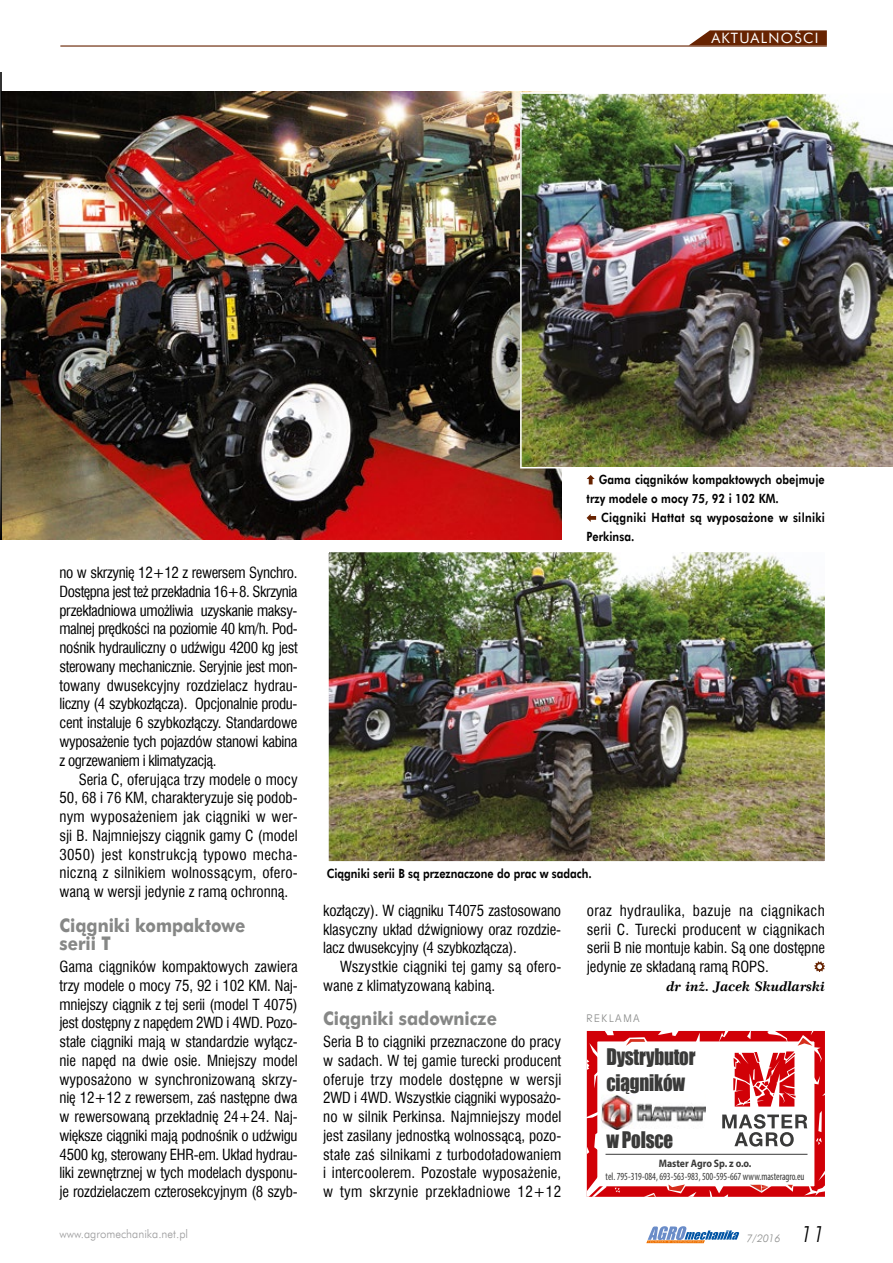
<style>
.page{position:relative;width:893px;height:1263px;background:#fff}
.page>*{position:absolute;margin:0;border:0;box-sizing:border-box;transform-origin:0 0}
.t1{font:21px/25.2px "Impact";letter-spacing:-.01em;color:#3a3a39;scale:.9 1}
.t2{font:700 18.75px/18.8px "Futura EU";color:#868786;scale:.9 1}
.t3{font:15px/18.8px "Swis 721 Cn EU";letter-spacing:-.005em;color:#000;text-align:justify}
.t4{font:14.25px "Futura EU";letter-spacing:.09em;color:#fff}
.t5{font:italic 700 13.2px "Century 751 No 2 EU";color:#000}
.t6{font:12.75px/18.8px "Futura Hv EU";letter-spacing:.01em;color:#000;scale:.85 1}
.t7{font:12.75px/18.8px "Futura Hv EU";letter-spacing:.03em;color:#000;scale:.85 1}
.t8{font:12px "Futura Lt EU";color:#9c9c9d;scale:.95 1}
.t9{font:condensed 10.8px "Myriad Pro";color:#3a3a39;scale:.9 1}
.t10{font:700 10.8px "Myriad Pro";color:#3a3a39;scale:.9 1}
.t11{font:italic 10.5px "Futura Lt EU";color:#868786}
.t12{font:10.5px "Olivea EFN Light";letter-spacing:.15em;color:#868786}
.s1{font-size:22.05px;color:#000}
</style>
<div class="page">
<svg style="left:814px;top:961px;width:11px;height:11px"></svg>
<img style="left:330px;top:553px;width:494px;height:307px">
<div style="left:327px;top:550px;width:500px;height:313px;border:2px solid #fff"></div>
<img style="left:2px;top:91px;width:559px;height:449px">
<div style="left:587px;top:1031px;width:238px;height:166px;border:10px solid #d10007"></div>
<svg style="left:587px;top:1109px;width:11px;height:10px"></svg>
<svg style="left:587px;top:1175px;width:19px;height:22px"></svg>
<svg style="left:658px;top:1031px;width:23px;height:5px"></svg>
<svg style="left:804px;top:1164px;width:21px;height:33px"></svg>
<svg style="left:704px;top:1186px;width:24px;height:11px"></svg>
<svg style="left:615px;top:1188px;width:5px;height:4px"></svg>
<svg style="left:587px;top:1131px;width:11px;height:23px"></svg>
<svg style="left:587px;top:1043px;width:11px;height:45px"></svg>
<svg style="left:605px;top:1031px;width:9px;height:4px"></svg>
<svg style="left:695px;top:1033px;width:5px;height:9px"></svg>
<svg style="left:747px;top:1184px;width:27px;height:9px"></svg>
<svg style="left:784px;top:1184px;width:10px;height:8px"></svg>
<svg style="left:666px;top:1184px;width:30px;height:13px"></svg>
<svg style="left:644px;top:1193px;width:12px;height:4px"></svg>
<svg style="left:621px;top:1037px;width:28px;height:9px"></svg>
<svg style="left:718px;top:1031px;width:107px;height:115px"></svg>
<hr style="left:605px;top:1154px;width:202px;height:1px;background:#3a3a39">
<img style="left:601px;top:1095px;width:105px;height:34px">
<img style="left:520px;top:92px;width:373px;height:376px">
<svg style="left:587px;top:475px;width:8px;height:9px"></svg>
<svg style="left:587px;top:514px;width:9px;height:8px"></svg>
<hr style="left:0;top:376px;width:2px;height:164px;background:#000">
<hr style="left:0;top:72px;width:2px;height:84px;background:#000">
<svg style="left:646px;top:1226px;width:93px;height:17px"></svg>
<svg style="left:689px;top:30px;width:138px;height:15px;background:#76391a"></svg>
<hr style="left:60px;top:45px;width:767px;height:2px;background:#672301">
<p class="t4" style="left:711px;top:30px;width:109px">AKTUALNOŚCI</p>
<p class="t3" style="left:60px;top:563px;width:240px">no w skrzynię 12+12 z rewersem Synchro.<br>Dostępna jest też przekładnia 16+8. Skrzynia przekładniowa umożliwia uzyskanie maksy&shy;malnej prędkości na poziomie 40 km/h. Pod&shy;nośnik hydrauliczny o udźwigu 4200 kg jest sterowany mechanicznie. Seryjnie jest mon&shy;towany dwusekcyjny rozdzielacz hydrau&shy;liczny (4 szybkozłącza). Opcjonalnie produ&shy;cent instaluje 6 szybkozłączy. Standardowe wyposażenie tych pojazdów stanowi kabina z ogrzewaniem i klimatyzacją.</p>
<p class="t3" style="left:60px;top:770px;width:240px;text-indent:19px">Seria C, oferująca trzy modele o mocy 50, 68 i 76 KM, charakteryzuje się podob&shy;nym wyposażeniem jak ciągniki w wer&shy;sji B. Najmniejszy ciągnik gamy C (model 3050) jest konstrukcją typowo mecha&shy;niczną z silnikiem wolnossącym, ofero&shy;waną w wersji jedynie z ramą ochronną.</p>
<p class="t2" style="left:60px;top:916px;width:208px">Ciągniki kompaktowe serii T</p>
<p class="t3" style="left:60px;top:957px;width:240px">Gama ciągników kompaktowych zawiera trzy modele o mocy 75, 92 i 102 KM. Naj&shy;mniejszy ciągnik z tej serii (model T 4075) jest dostępny z napędem 2WD i 4WD. Pozo&shy;stałe ciągniki mają w standardzie wyłącz&shy;nie napęd na dwie osie. Mniejszy model wyposażono w synchronizowaną skrzy&shy;nię 12+12 z rewersem, zaś następne dwa w rewersowaną przekładnię 24+24. Naj&shy;większe ciągniki mają podnośnik o udźwigu 4500 kg, sterowany EHR-em. Układ hydrau&shy;liki zewnętrznej w tych modelach dysponu&shy;je rozdzielaczem czterosekcyjnym (8 szyb-</p>
<p class="t6" style="left:587px;top:471px;width:282px;text-indent:12px">Gama ciągników kompaktowych obejmuje trzy modele o mocy 75, 92 i 102 KM.</p>
<p class="t7" style="left:587px;top:509px;width:282px;text-indent:14px">Ciągniki Hattat są wyposażone w silniki<br>Perkinsa.</p>
<p class="t6" style="left:327px;top:865px;width:313px">Ciągniki serii B są przeznaczone do prac w sadach.</p>
<p class="t3" style="left:323px;top:901px;width:240px">kozłączy). W ciągniku T4075 zastosowano klasyczny układ dźwigniowy oraz rozdzie&shy;lacz dwusekcyjny (4 szybkozłącza).</p>
<p class="t3" style="left:323px;top:957px;width:240px;text-indent:17px">Wszystkie ciągniki tej gamy są ofero&shy;wane z klimatyzowaną kabiną.</p>
<p class="t2" style="left:323px;top:1010px;width:195px">Ciągniki sadownicze</p>
<p class="t3" style="left:323px;top:1032px;width:240px">Seria B to ciągniki przeznaczone do pracy w sadach. W tej gamie turecki producent oferuje trzy modele dostępne w wersji 2WD i 4WD. Wszystkie ciągniki wyposażo&shy;no w silnik Perkinsa. Najmniejszy model jest zasilany jednostką wolnossącą, pozo&shy;stałe zaś silnikami z turbodoładowaniem i intercoolerem. Pozostałe wyposażenie, w tym skrzynie przekładniowe 12+12</p>
<p class="t3" style="left:587px;top:901px;width:240px">oraz hydraulika, bazuje na ciągnikach serii C. Turecki producent w ciągnikach serii B nie montuje kabin. Są one dostępne jedynie ze składaną ramą ROPS.</p>
<p class="t5" style="left:666px;top:978px;width:160px">dr inż. Jacek Skudlarski</p>
<p class="t12" style="left:587px;top:1012px;width:55px">REKLAMA</p>
<h1 class="t1" style="left:606px;top:1044px;width:101px">Dystrybutor ciągników</h1>
<h1 class="t1" style="left:606px;top:1127px;width:76px">w Polsce</h1>
<p class="t10" style="left:659px;top:1156px;width:105px">Master Agro Sp. z o.o.</p>
<p class="t9" style="left:606px;top:1170px;width:222px">tel. 795-319-084, 693-563-983, 500-595-667 www.masteragro.eu</p>
<p class="t8" style="left:60px;top:1226px;width:137px">www.agromechanika.net.pl</p>
<p class="t11" style="left:746px;top:1231px;width:82px">7/2016 <span class="s1">11</span></p>
</div>
